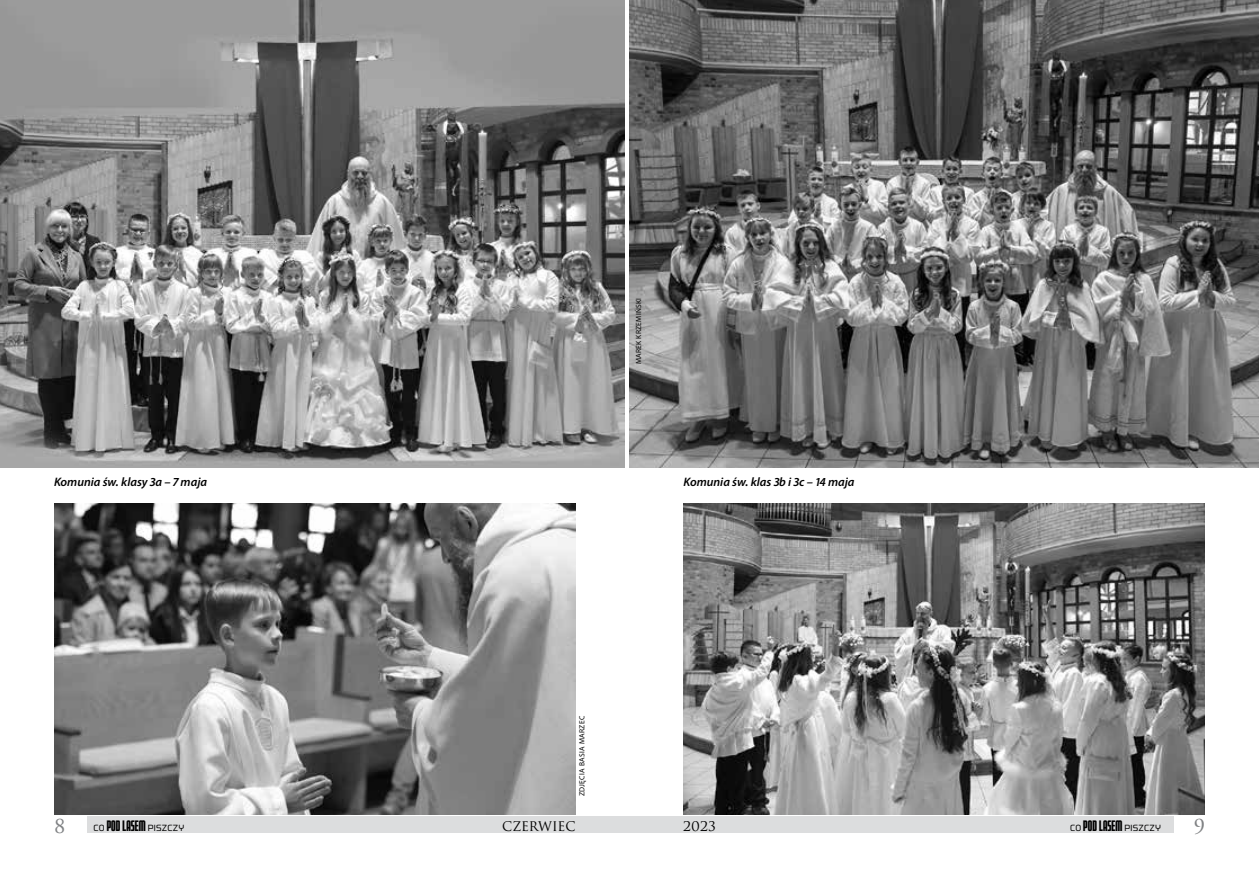
<style>
.page{position:relative;width:1259px;height:893px;background:#fff}
.page>*{position:absolute;margin:0;border:0;box-sizing:border-box;transform-origin:0 0}
.t1{font:22.5px "Adobe Garamond Pro";color:#808284}
.t2{font:15.3px "Trajan Pro";letter-spacing:-.005em;color:#000;scale:.94 1}
.t3{font:italic 600 12.3px "Myriad Pro";color:#000}
.t4{font:9px "Morgan Big";letter-spacing:.03em;color:#000;scale:.94 1}
.t5{font:7.5px "Myriad Pro";letter-spacing:.04em;color:#000}
.s1{font-family:"Morgan Tower Four";font-size:15.3px}
</style>
<div class="page">
<div style="left:87px;top:817px;width:544px;height:16px;background:#dcddde"></div>
<div style="left:629px;top:817px;width:545px;height:16px;background:#dcddde"></div>
<img style="left:0;top:0;width:624px;height:467px">
<img style="left:629px;top:0;width:630px;height:467px">
<img style="left:54px;top:504px;width:521px;height:311px">
<img style="left:683px;top:504px;width:522px;height:311px">
<p class="t5" style="left:634px;top:364px;width:68px;rotate:-90deg">MAREK KRZEMIŃSKI</p>
<p class="t3" style="left:54px;top:474px;width:155px">Komunia św. klasy 3a – 7 maja</p>
<p class="t3" style="left:683px;top:474px;width:173px">Komunia św. klas 3b i 3c – 14 maja</p>
<p class="t5" style="left:577px;top:796px;width:82px;rotate:-90deg">ZDJĘCIA BASIA MARZEC</p>
<h1 class="t1" style="left:54px;top:812px;width:13px">8</h1>
<p class="t4" style="left:94px;top:821px;width:98px">CO <span class="s1">POD LASEM</span> PISZCZY</p>
<p class="t2" style="left:502px;top:815px;width:79px">CZERWIEC</p>
<p class="t2" style="left:683px;top:815px;width:37px">2023</p>
<p class="t4" style="left:1070px;top:821px;width:98px">CO <span class="s1">POD LASEM</span> PISZCZY</p>
<h1 class="t1" style="left:1193px;top:812px;width:13px">9</h1>
</div>
